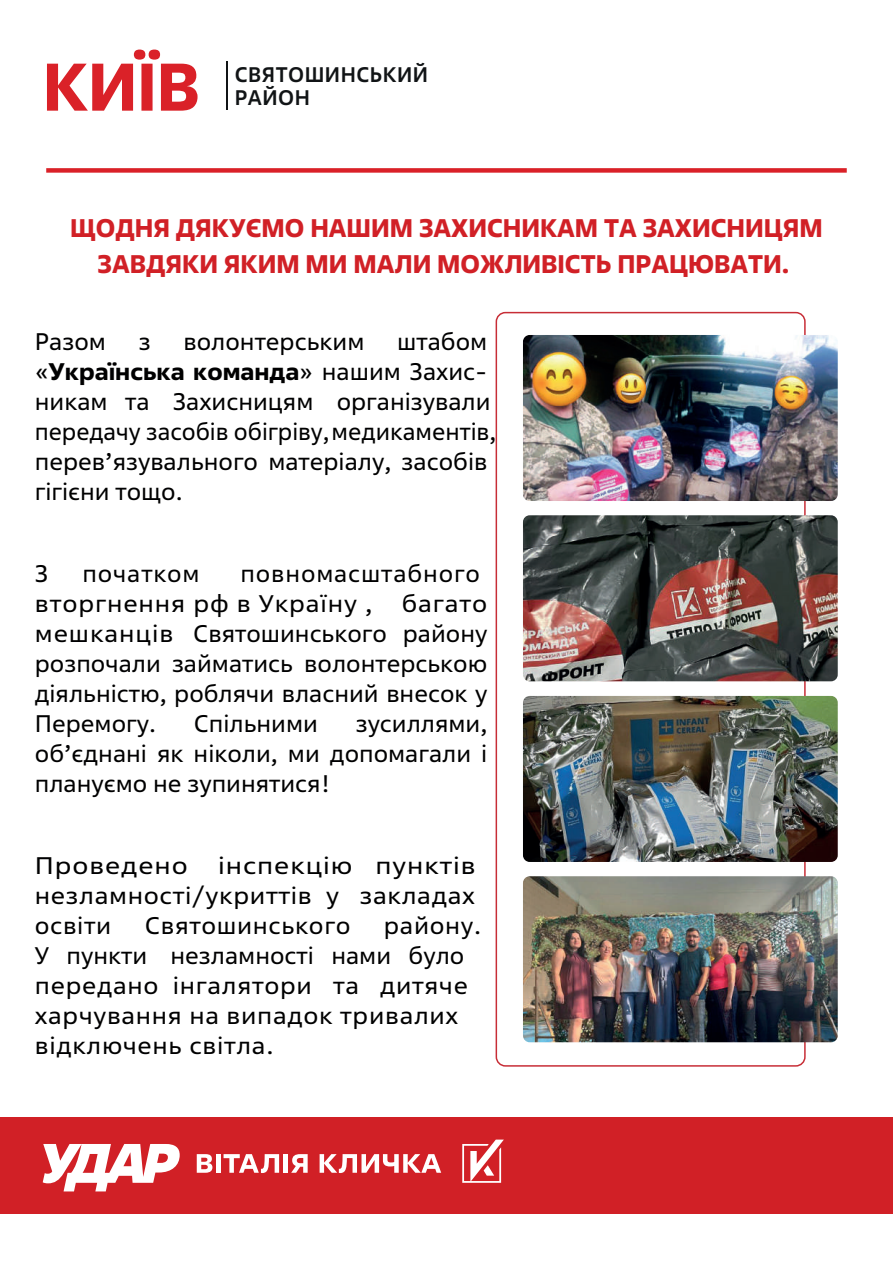
<style>
.page{position:relative;width:893px;height:1263px;background:#fff}
.page>*{position:absolute;margin:0;border:0;box-sizing:border-box;transform-origin:0 0}
.t1{font:700 67.2px "Fact";color:#da2128}
.t2{font:700 25.5px/36px "Fact";color:#d12026;text-align:center}
.t3{font:24px/30px "Fact";color:#000001;scale:1.04 1}
.t4{font:24px/30px "Fact";letter-spacing:.03em;color:#000001;scale:1.06 1}
.t5{font:24px/30px "Fact";color:#000001;text-align:justify;scale:1.15 1}
.t6{font:24px "Fact";letter-spacing:.025em;color:#000001;scale:1.06 1}
.t7{font:24px "Fact";letter-spacing:.035em;color:#000001;scale:1.15 1}
.t8{font:24px "Fact";letter-spacing:.035em;color:#000001;scale:1.04 1}
.t9{font:500 21.15px/23.2px "Fact";letter-spacing:.025em;color:#111416}
.s1{font-weight:700}
</style>
<div class="page">
<hr style="left:226px;top:62px;width:2px;height:48px;background:#111416">
<div style="left:46px;top:168px;width:801px;height:5px;background:#da2128"></div>
<div style="left:0;top:1117px;width:893px;height:96px;background:#d12026"></div>
<svg style="left:462px;top:1139px;width:42px;height:44px"></svg>
<svg style="left:43px;top:1144px;width:137px;height:47px"></svg>
<svg style="left:197px;top:1154px;width:15px;height:19px"></svg>
<div style="left:216px;top:1154px;width:5px;height:19px;background:#fff"></div>
<svg style="left:224px;top:1154px;width:55px;height:19px"></svg>
<hr style="left:284px;top:1154px;width:4px;height:19px;background:#fff">
<svg style="left:291px;top:1154px;width:17px;height:19px"></svg>
<svg style="left:320px;top:1154px;width:121px;height:19px"></svg>
<img style="left:523px;top:515px;width:315px;height:166px">
<img style="left:523px;top:335px;width:315px;height:166px">
<img style="left:523px;top:876px;width:315px;height:166px">
<img style="left:523px;top:696px;width:315px;height:166px">
<h1 class="t1" style="left:43px;top:43px;width:159px">КИЇВ</h1>
<p class="t9" style="left:235px;top:62px;width:195px">СВЯТОШИНСЬКИЙ<br>РАЙОН</p>
<p class="t2" style="left:70px;top:210px;width:754px">ЩОДНЯ ДЯКУЄМО НАШИМ ЗАХИСНИКАМ ТА ЗАХИСНИЦЯМ<br>ЗАВДЯКИ ЯКИМ МИ МАЛИ МОЖЛИВІСТЬ ПРАЦЮВАТИ.</p>
<p class="t3" style="left:35px;top:326px;width:445px;text-indent:362px">штабом «<span class="s1">Українська команда</span>» нашим Захис&shy;никам та Захисницям організували передачу засобів обігріву,медикаментів, перев’язувального матеріалу, засобів гігієни тощо.</p>
<p class="t3" style="left:35px;top:326px;width:70px">Разом</p>
<p class="t3" style="left:139px;top:326px;width:13px">з</p>
<p class="t3" style="left:184px;top:326px;width:175px">волонтерським</p>
<p class="t3" style="left:35px;top:558px;width:437px;text-indent:206px">повномасштабного вторгнення рф в Україну , багато мешканців Святошинського району розпочали займатись волонтерською діяльністю, роблячи власний внесок у<br>Перемогу.</p>
<p class="t3" style="left:35px;top:558px;width:14px">З</p>
<p class="t8" style="left:83px;top:558px;width:114px">початком</p>
<p class="t3" style="left:194px;top:708px;width:121px">Спільними</p>
<p class="t3" style="left:35px;top:708px;width:437px;text-align:justify;text-indent:321px">зусиллями, об’єднані як ніколи, ми допомагали і плануємо не зупинятися!</p>
<p class="t5" style="left:35px;top:850px;width:385px;text-indent:183px">інспекцію пунктів незламності/укриттів у закладах освіти</p>
<p class="t7" style="left:35px;top:850px;width:134px">Проведено</p>
<p class="t4" style="left:35px;top:910px;width:422px;text-indent:349px">району.<br>У пункти незламності нами було передано інгалятори та дитяче харчування на випадок тривалих відключень світла.</p>
<p class="t6" style="left:145px;top:910px;width:196px">Святошинського</p>
</div>
